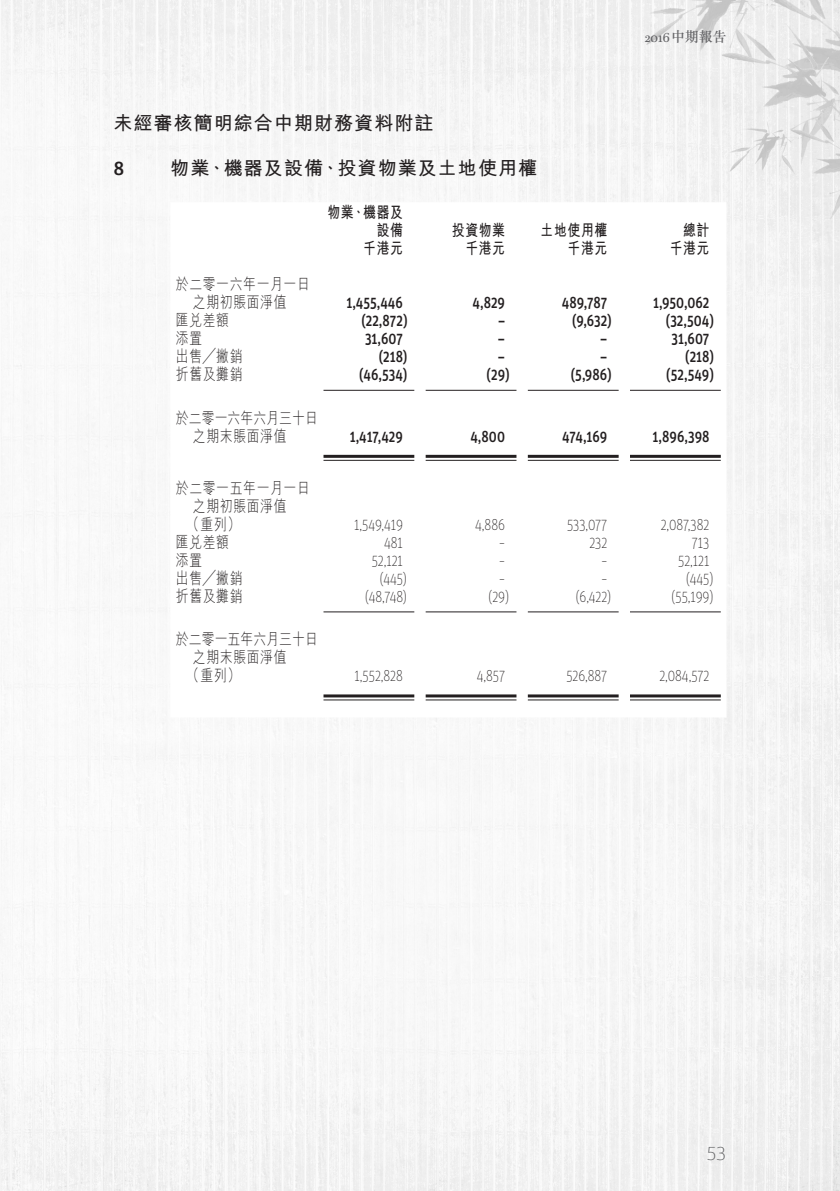
<style>
.page{position:relative;width:840px;height:1191px;background:#fff}
.page>*{position:absolute;margin:0;border:0;box-sizing:border-box;transform-origin:0 0}
.t1{font:19px "M Hei HK Bold B5 pc H";letter-spacing:.055em;color:#231f20}
.t2{font:100 19px "Unit";color:#57585a;scale:1.05 1}
.t3{font:500 19px "Unit";color:#231f20}
.t4{font:500 16px "Unit";color:#231f20;scale:.8 1}
.t5{font:100 16px "Unit";color:#231f20;scale:.8 1}
.t6{font:16px/18px "M Hei HK Light B5 pc H";letter-spacing:.05em;color:#231f20;text-align:center;scale:.8 1}
.t7{font:16px/18px "M Hei HK Bold B5 pc H";letter-spacing:.05em;color:#231f20;text-align:right;scale:.8 1}
.t8{font:16px/18px "M Hei HK Light B5 pc H";letter-spacing:.005em;color:#231f20;scale:.8 1}
.t9{font:14px "Plantagenet Cherokee";color:#636366}
.s1{font-family:"M Sung HK Medium B5 pc H"}
</style>
<div class="page">
<img style="left:0;top:0;width:839px;height:1191px">
<svg style="left:170px;top:202px;width:556px;height:515px"></svg>
<hr style="left:323px;top:390px;width:91px;height:1px;background:#231f20">
<hr style="left:425px;top:390px;width:91px;height:1px;background:#231f20">
<hr style="left:527px;top:390px;width:91px;height:1px;background:#231f20">
<hr style="left:629px;top:390px;width:91px;height:1px;background:#231f20">
<hr style="left:323px;top:455px;width:91px;height:3px;background:#231f20">
<hr style="left:323px;top:460px;width:91px;height:1px;background:#231f20">
<hr style="left:425px;top:455px;width:91px;height:3px;background:#231f20">
<hr style="left:425px;top:460px;width:91px;height:1px;background:#231f20">
<hr style="left:527px;top:455px;width:91px;height:3px;background:#231f20">
<hr style="left:527px;top:460px;width:91px;height:1px;background:#231f20">
<hr style="left:629px;top:455px;width:91px;height:3px;background:#231f20">
<hr style="left:629px;top:460px;width:91px;height:1px;background:#231f20">
<hr style="left:323px;top:611px;width:91px;height:1px;background:#231f20">
<hr style="left:425px;top:611px;width:91px;height:1px;background:#231f20">
<hr style="left:527px;top:611px;width:91px;height:1px;background:#231f20">
<hr style="left:629px;top:611px;width:91px;height:1px;background:#231f20">
<hr style="left:323px;top:694px;width:91px;height:3px;background:#231f20">
<hr style="left:323px;top:699px;width:91px;height:1px;background:#231f20">
<hr style="left:425px;top:694px;width:91px;height:3px;background:#231f20">
<hr style="left:425px;top:699px;width:91px;height:1px;background:#231f20">
<hr style="left:527px;top:694px;width:91px;height:3px;background:#231f20">
<hr style="left:527px;top:699px;width:91px;height:1px;background:#231f20">
<hr style="left:629px;top:694px;width:91px;height:3px;background:#231f20">
<hr style="left:629px;top:699px;width:91px;height:1px;background:#231f20">
<p class="t9" style="left:644px;top:32px;width:83px">2016<span class="s1">中期報告</span></p>
<p class="t1" style="left:113px;top:116px;width:321px">未經審核簡明綜合中期財務資料附註</p>
<p class="t3" style="left:113px;top:157px;width:12px">8</p>
<p class="t1" style="left:170px;top:160px;width:368px">物業、機器及設備、投資物業及土地使用權</p>
<p class="t7" style="left:327px;top:205px;width:96px">物業、機器及設備</p>
<p class="t7" style="left:451px;top:223px;width:68px">投資物業</p>
<p class="t7" style="left:540px;top:223px;width:85px">土地使用權</p>
<p class="t7" style="left:682px;top:223px;width:34px">總計</p>
<p class="t6" style="left:176px;top:277px;width:169px">於二零一六年一月一日之期初賬面淨值</p>
<p class="t7" style="left:363px;top:241px;width:51px">千港元</p>
<p class="t7" style="left:465px;top:241px;width:51px">千港元</p>
<p class="t7" style="left:567px;top:241px;width:51px">千港元</p>
<p class="t7" style="left:669px;top:241px;width:51px">千港元</p>
<p class="t4" style="left:346px;top:293px;width:72px">1,455,446</p>
<p class="t4" style="left:472px;top:293px;width:42px">4,829</p>
<p class="t4" style="left:561px;top:293px;width:58px">489,787</p>
<p class="t4" style="left:652px;top:293px;width:72px">1,950,062</p>
<p class="t6" style="left:176px;top:313px;width:68px">匯兌差額</p>
<p class="t4" style="left:361px;top:311px;width:59px">(22,872)</p>
<p class="t4" style="left:497px;top:311px;width:10px">–</p>
<p class="t4" style="left:571px;top:311px;width:51px">(9,632)</p>
<p class="t4" style="left:665px;top:311px;width:62px">(32,504)</p>
<p class="t6" style="left:176px;top:331px;width:34px">添置</p>
<p class="t4" style="left:365px;top:329px;width:49px">31,607</p>
<p class="t4" style="left:497px;top:329px;width:10px">–</p>
<p class="t4" style="left:599px;top:329px;width:10px">–</p>
<p class="t4" style="left:671px;top:329px;width:49px">31,607</p>
<p class="t6" style="left:176px;top:349px;width:85px">出售╱撇銷</p>
<p class="t4" style="left:378px;top:347px;width:37px">(218)</p>
<p class="t4" style="left:497px;top:347px;width:10px">–</p>
<p class="t4" style="left:599px;top:347px;width:10px">–</p>
<p class="t4" style="left:684px;top:347px;width:38px">(218)</p>
<p class="t6" style="left:176px;top:367px;width:85px">折舊及攤銷</p>
<p class="t4" style="left:359px;top:365px;width:62px">(46,534)</p>
<p class="t4" style="left:486px;top:365px;width:30px">(29)</p>
<p class="t4" style="left:570px;top:365px;width:53px">(5,986)</p>
<p class="t4" style="left:666px;top:365px;width:61px">(52,549)</p>
<p class="t8" style="left:193px;top:411px;width:157px;text-indent:-17px">於二零一六年六月三十日之期末賬面淨值</p>
<p class="t4" style="left:349px;top:426px;width:68px">1,417,429</p>
<p class="t4" style="left:470px;top:426px;width:45px">4,800</p>
<p class="t4" style="left:562px;top:426px;width:58px">474,169</p>
<p class="t4" style="left:652px;top:426px;width:73px">1,896,398</p>
<p class="t6" style="left:176px;top:481px;width:169px">於二零一五年一月一日</p>
<p class="t6" style="left:193px;top:499px;width:118px">之期初賬面淨值</p>
<p class="t6" style="left:186px;top:517px;width:69px">（重列）</p>
<p class="t5" style="left:354px;top:515px;width:62px">1,549,419</p>
<p class="t5" style="left:475px;top:515px;width:39px">4,886</p>
<p class="t5" style="left:566px;top:515px;width:52px">533,077</p>
<p class="t5" style="left:660px;top:515px;width:62px">2,087,382</p>
<p class="t6" style="left:176px;top:535px;width:68px">匯兌差額</p>
<p class="t5" style="left:384px;top:533px;width:25px">481</p>
<p class="t5" style="left:499px;top:533px;width:9px">–</p>
<p class="t5" style="left:589px;top:533px;width:24px">232</p>
<p class="t5" style="left:691px;top:533px;width:23px">713</p>
<p class="t6" style="left:176px;top:553px;width:34px">添置</p>
<p class="t5" style="left:371px;top:551px;width:41px">52,121</p>
<p class="t5" style="left:499px;top:551px;width:9px">–</p>
<p class="t5" style="left:601px;top:551px;width:9px">–</p>
<p class="t5" style="left:677px;top:551px;width:41px">52,121</p>
<p class="t6" style="left:176px;top:571px;width:85px">出售╱撇銷</p>
<p class="t5" style="left:379px;top:569px;width:35px">(445)</p>
<p class="t5" style="left:499px;top:569px;width:9px">–</p>
<p class="t5" style="left:601px;top:569px;width:9px">–</p>
<p class="t5" style="left:685px;top:569px;width:35px">(445)</p>
<p class="t6" style="left:176px;top:589px;width:85px">折舊及攤銷</p>
<p class="t5" style="left:365px;top:587px;width:54px">(48,748)</p>
<p class="t5" style="left:488px;top:587px;width:27px">(29)</p>
<p class="t5" style="left:575px;top:587px;width:46px">(6,422)</p>
<p class="t5" style="left:671px;top:587px;width:54px">(55,199)</p>
<p class="t8" style="left:176px;top:632px;width:179px">於二零一五年六月三十日</p>
<p class="t6" style="left:193px;top:650px;width:118px">之期末賬面淨值</p>
<p class="t6" style="left:186px;top:668px;width:69px">（重列）</p>
<p class="t5" style="left:354px;top:666px;width:62px">1,552,828</p>
<p class="t5" style="left:476px;top:666px;width:37px">4,857</p>
<p class="t5" style="left:566px;top:666px;width:53px">526,887</p>
<p class="t5" style="left:659px;top:666px;width:64px">2,084,572</p>
<p class="t2" style="left:706px;top:1141px;width:20px">53</p>
</div>
